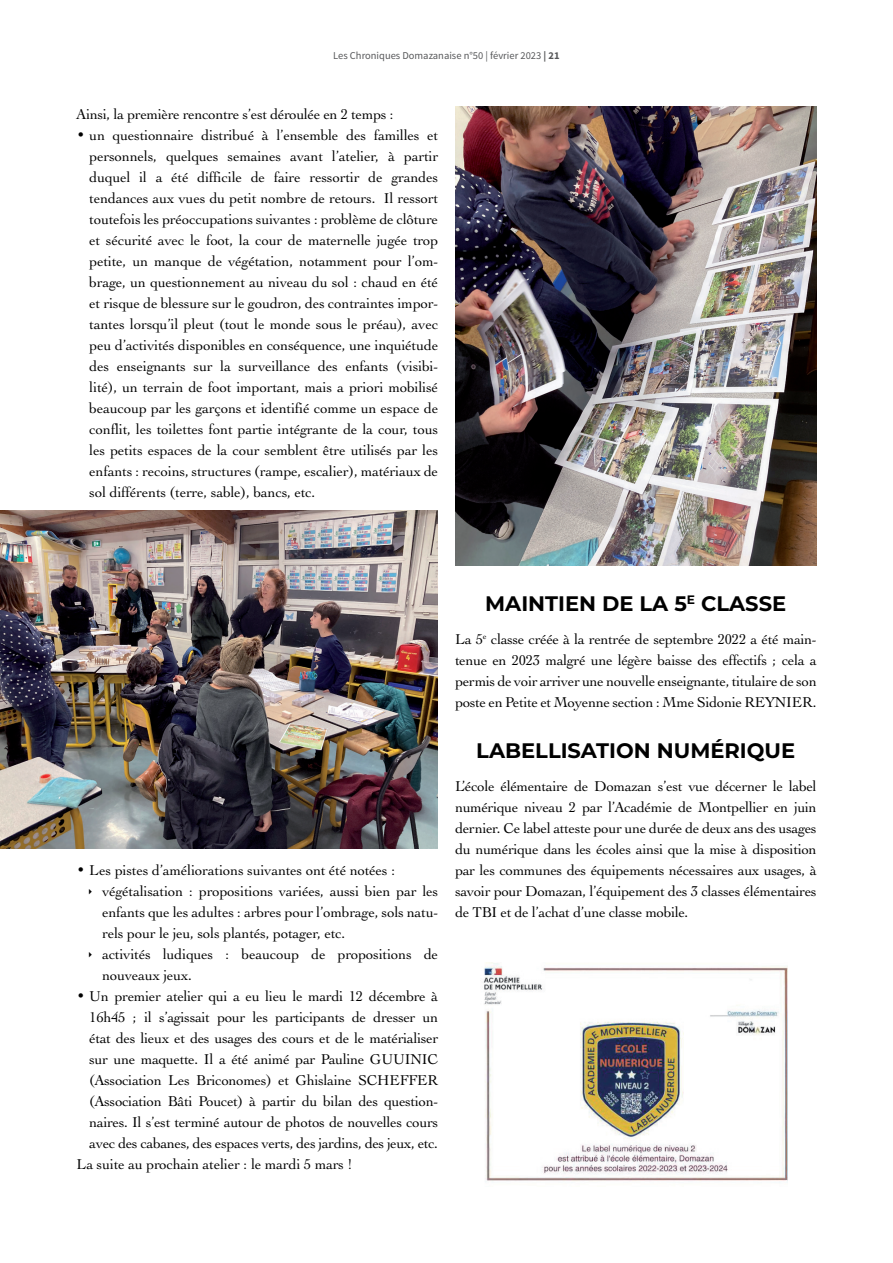
<style>
.page{position:relative;width:893px;height:1263px;background:#fff}
.page>*{position:absolute;margin:0;border:0;box-sizing:border-box;transform-origin:0 0}
.t1{font:700 21px "Montserrat";color:#000}
.t2{font:15px/21px "Engraver Oldsty 205 BT";letter-spacing:-.01em;color:#000;text-align:justify}
.t3{font:10.5px "Source Sans Pro";color:#57585a}
.s1{font-weight:700}
</style>
<div class="page">
<img style="left:483px;top:963px;width:305px;height:219px">
<img style="left:455px;top:106px;width:361px;height:460px">
<img style="left:0;top:510px;width:438px;height:338px">
<p class="t3" style="left:333px;top:49px;width:228px">Les Chroniques Domazanaise n°50 | février 2023 <span class="s1">| 21</span></p>
<p class="t2" style="left:77px;top:103px;width:319px">Ainsi, la première rencontre s’est déroulée en 2 temps :</p>
<p class="t2" style="left:89px;top:124px;width:350px;text-indent:-13px">• un questionnaire distribué à l’ensemble des familles et personnels, quelques semaines avant l’atelier, à partir duquel il a été difficile de faire ressortir de grandes tendances aux vues du petit nombre de retours. Il ressort toutefois les préoccupations suivantes : problème de clôture et sécurité avec le foot, la cour de maternelle jugée trop petite, un manque de végétation, notamment pour l’om&shy;brage, un questionnement au niveau du sol : chaud en été et risque de blessure sur le goudron, des contraintes impor&shy;tantes lorsqu’il pleut (tout le monde sous le préau), avec peu d’activités disponibles en conséquence, une inquiétude des enseignants sur la surveillance des enfants (visibi&shy;lité), un terrain de foot important, mais a priori mobilisé beaucoup par les garçons et identifié comme un espace de conflit, les toilettes font partie intégrante de la cour, tous les petits espaces de la cour semblent être utilisés par les enfants : recoins, structures (rampe, escalier), matériaux de sol différents (terre, sable), bancs, etc.</p>
<p class="t2" style="left:102px;top:859px;width:337px;text-align:left;text-indent:-26px">• Les pistes d’améliorations suivantes ont été notées : végétalisation : propositions variées, aussi bien par les enfants que les adultes : arbres pour l’ombrage, sols natu&shy;rels pour le jeu, sols plantés, potager, etc.<br>activités ludiques : beaucoup de propositions de nouveaux jeux.</p>
<p class="t2" style="left:77px;top:985px;width:363px">• Un premier atelier qui a eu lieu le mardi 12 décembre à</p>
<p class="t2" style="left:89px;top:1006px;width:350px">16h45 ; il s’agissait pour les participants de dresser un</p>
<p class="t2" style="left:89px;top:1027px;width:350px">état des lieux et des usages des cours et de le matérialiser</p>
<p class="t2" style="left:89px;top:1048px;width:350px">sur une maquette. Il a été animé par Pauline GUUINIC</p>
<p class="t2" style="left:89px;top:1069px;width:350px">(Association Les Briconomes) et Ghislaine SCHEFFER</p>
<p class="t2" style="left:89px;top:1090px;width:350px">(Association Bâti Poucet) à partir du bilan des question-</p>
<p class="t2" style="left:89px;top:1111px;width:350px">naires. Il s’est terminé autour de photos de nouvelles cours</p>
<p class="t2" style="left:89px;top:1132px;width:350px">avec des cabanes, des espaces verts, des jardins, des jeux, etc.</p>
<p class="t2" style="left:77px;top:1153px;width:277px">La suite au prochain atelier : le mardi 5 mars !</p>
<h1 class="t1" style="left:485px;top:588px;width:302px">MAINTIEN DE LA 5<sup>E</sup> CLASSE</h1>
<p class="t2" style="left:455px;top:628px;width:363px">La 5<sup>e</sup> classe créée à la rentrée de septembre 2022 a été main&shy;tenue en 2023 malgré une légère baisse des effectifs ; cela a permis de voir arriver une nouvelle enseignante, titulaire de son poste en Petite et Moyenne section : Mme Sidonie REYNIER.</p>
<h1 class="t1" style="left:476px;top:735px;width:320px">LABELLISATION NUMÉRIQUE</h1>
<p class="t2" style="left:455px;top:775px;width:363px">L’école élémentaire de Domazan s’est vue décerner le label numérique niveau 2 par l’Académie de Montpellier en juin dernier. Ce label atteste pour une durée de deux ans des usages du numérique dans les écoles ainsi que la mise à disposition par les communes des équipements nécessaires aux usages, à savoir pour Domazan, l’équipement des 3 classes élémentaires de TBI et de l’achat d’une classe mobile.</p>
</div>
